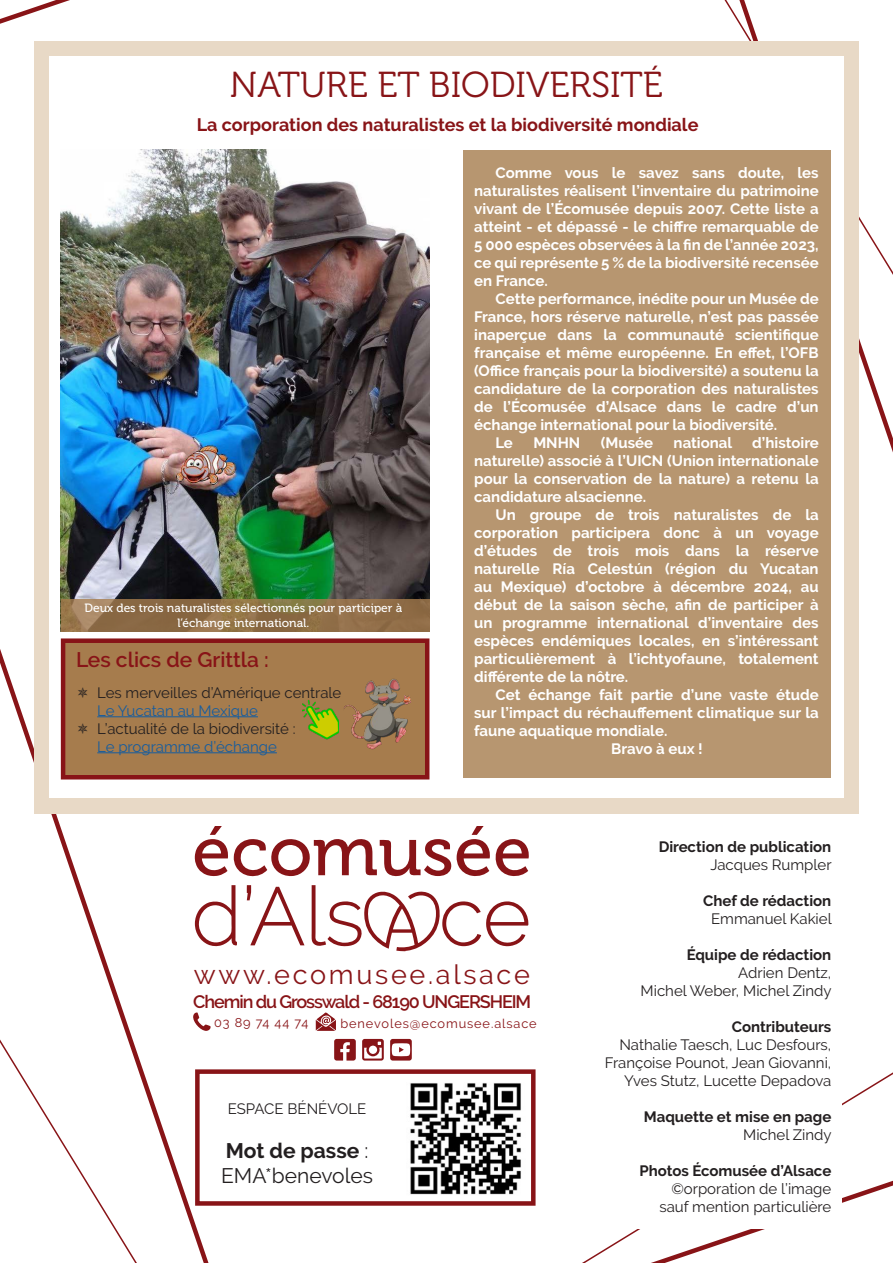
<style>
.page{position:relative;width:893px;height:1263px;background:#fff}
.page>*{position:absolute;margin:0;border:0;box-sizing:border-box;transform-origin:0 0}
.Titre_page{font:36px "Museo 300";color:#881417}
._3_titre{font:27px "Raleway";letter-spacing:.1em;color:#881417}
.Titre_article{font:600 21px "Raleway";color:#881417}
.t1{font:21px "Raleway";color:#231f20}
.t2{font:700 21px "Raleway";color:#231f20}
._3_titre-2{font:700 18px "Raleway";color:#881417}
._3_titre-3{font:600 18px "Raleway";letter-spacing:-.06em;color:#881417}
.t3{font:700 15px/18px "Raleway";color:#fff;text-align:justify}
.t4{font:15px/18px "Raleway";color:#231f20;text-align:right}
.t5{font:700 15px/18px "Raleway";color:#231f20;text-align:center}
.t6{font:15px "Raleway";color:#175d9e}
._3_titre-4{font:12.75px "Raleway";letter-spacing:.07em;color:#881417}
.Légende{font:12px/14.4px "Museo 500";color:#fff;text-align:center}
.s1{font-weight:400}
</style>
<div class="page">
<svg style="left:0;top:0;width:70px;height:24px"></svg>
<svg style="left:582px;top:1072px;width:311px;height:191px"></svg>
<svg style="left:0;top:649px;width:209px;height:614px"></svg>
<svg style="left:734px;top:0;width:159px;height:452px"></svg>
<svg style="left:629px;top:1175px;width:264px;height:88px"></svg>
<div style="left:34px;top:41px;width:825px;height:773px;background:#e8d9c6"></div>
<div style="left:49px;top:57px;width:794px;height:741px;background:#fff"></div>
<div style="left:561px;top:832px;width:281px;height:397px;background:#fff"></div>
<svg style="left:195px;top:826px;width:334px;height:51px"></svg>
<svg style="left:195px;top:885px;width:42px;height:62px"></svg>
<svg style="left:247px;top:885px;width:57px;height:60px"></svg>
<svg style="left:311px;top:885px;width:217px;height:66px"></svg>
<svg style="left:316px;top:1012px;width:20px;height:19px"></svg>
<svg style="left:193px;top:1012px;width:18px;height:19px"></svg>
<svg style="left:362px;top:1039px;width:22px;height:21px"></svg>
<svg style="left:334px;top:1039px;width:22px;height:21px"></svg>
<svg style="left:390px;top:1039px;width:22px;height:21px"></svg>
<svg style="left:392px;top:1043px;width:18px;height:13px"></svg>
<div style="left:61px;top:638px;width:368px;height:141px;background:#a67c4d;border:4px solid #881417"></div>
<hr style="left:97px;top:716px;width:161px;height:1px;background:#175d9e">
<hr style="left:97px;top:752px;width:180px;height:1px;background:#175d9e">
<img style="left:344px;top:678px;width:67px;height:72px">
<div style="left:195px;top:1069px;width:341px;height:137px;background:#fff;border:4px solid #881417"></div>
<img style="left:410px;top:1083px;width:111px;height:112px">
<img style="left:303px;top:700px;width:35px;height:40px">
<img style="left:61px;top:150px;width:368px;height:448px">
<div style="left:463px;top:150px;width:368px;height:627px;background:#b79670"></div>
<svg style="left:61px;top:598px;width:368px;height:33px;background:#8d6f48"></svg>
<p class="Titre_page" style="left:230px;top:65px;width:435px">NATURE ET BIODIVERSITÉ</p>
<p class="_3_titre-2" style="left:197px;top:114px;width:503px">La corporation des naturalistes et la biodiversité mondiale</p>
<p class="t3" style="left:474px;top:164px;width:346px;text-indent:21px">Comme vous le savez sans doute, les naturalistes réalisent l’inventaire du patrimoine vivant de l’Écomusée depuis 2007. Cette liste a atteint - et dépassé - le chiffre remarquable de 5 000 espèces observées à la fin de l’année 2023, ce qui représente 5 % de la biodiversité recensée en France.</p>
<p class="t3" style="left:474px;top:290px;width:346px;text-indent:21px">Cette performance, inédite pour un Musée de France, hors réserve naturelle, n’est pas passée inaperçue dans la communauté scientifique française et même européenne. En effet, l’OFB (Office français pour la biodiversité) a soutenu la candidature de la corporation des naturalistes de l’Écomusée d’Alsace dans le cadre d’un échange international pour la biodiversité.</p>
<p class="t3" style="left:495px;top:434px;width:19px">Le</p>
<p class="t3" style="left:533px;top:434px;width:49px">MNHN</p>
<p class="t3" style="left:601px;top:434px;width:54px">(Musée</p>
<p class="t3" style="left:674px;top:434px;width:60px">national</p>
<p class="t3" style="left:474px;top:434px;width:346px;text-indent:278px">d’histoire naturelle) associé à l’UICN (Union internationale pour la conservation de la nature) a retenu la candidature alsacienne.</p>
<p class="t3" style="left:474px;top:506px;width:346px;text-indent:21px">Un groupe de trois naturalistes de la corporation participera donc à un voyage d’études de trois mois dans la réserve naturelle Ría Celestún (région du Yucatan au Mexique) d’octobre à décembre 2024, au début de la saison sèche, afin de participer à un programme international d’inventaire des espèces endémiques locales, en s’intéressant particulièrement à l’ichtyofaune, totalement différente de la nôtre.</p>
<p class="t3" style="left:474px;top:686px;width:346px;text-indent:21px">Cet échange fait partie d’une vaste étude sur l’impact du réchauffement climatique sur la faune aquatique mondiale.</p>
<p class="t3" style="left:611px;top:740px;width:93px">Bravo à eux !</p>
<p class="Légende" style="left:85px;top:601px;width:319px">Deux des trois naturalistes sélectionnés pour participer à l’échange international.</p>
<p class="Titre_article" style="left:76px;top:648px;width:194px">Les clics de Grittla :</p>
<p class="t4" style="left:97px;top:683px;width:246px">Les merveilles d’Amérique centrale</p>
<p class="t6" style="left:97px;top:702px;width:162px">Le Yucatan au Mexique</p>
<p class="t4" style="left:97px;top:719px;width:200px">L’actualité de la biodiversité :</p>
<p class="t6" style="left:97px;top:738px;width:181px">Le programme d’échange</p>
<p class="_3_titre" style="left:194px;top:959px;width:338px">www.ecomusee.alsace</p>
<p class="_3_titre-4" style="left:214px;top:1015px;width:96px">03 89 74 44 74</p>
<p class="_3_titre-4" style="left:340px;top:1016px;width:198px">benevoles@ecomusee.alsace</p>
<p class="_3_titre-3" style="left:193px;top:991px;width:339px">Chemin du Grosswald - 68190 UNGERSHEIM</p>
<p class="t4" style="left:228px;top:1100px;width:140px">ESPACE BÉNÉVOLE</p>
<p class="t2" style="left:226px;top:1138px;width:144px">Mot de passe <span class="s1">:</span></p>
<p class="t1" style="left:221px;top:1163px;width:153px">EMA*benevoles</p>
<p class="t5" style="left:659px;top:838px;width:174px">Direction de publication</p>
<p class="t4" style="left:710px;top:855px;width:123px">Jacques Rumpler</p>
<p class="t5" style="left:703px;top:892px;width:130px">Chef de rédaction<br><span class="s1">Emmanuel Kakiel</span></p>
<p class="t5" style="left:687px;top:946px;width:146px;text-align:right">Équipe de rédaction<br><span class="s1">Adrien Dentz,</span></p>
<p class="t4" style="left:641px;top:981px;width:193px">Michel Weber, Michel Zindy</p>
<p class="t5" style="left:732px;top:1018px;width:101px">Contributeurs</p>
<p class="t4" style="left:605px;top:1035px;width:228px">Nathalie Taesch, Luc Desfours,<br>Françoise Pounot, Jean Giovanni,<br>Yves Stutz, Lucette Depadova</p>
<p class="t5" style="left:644px;top:1108px;width:189px">Maquette et mise en page</p>
<p class="t4" style="left:743px;top:1125px;width:90px">Michel Zindy</p>
<p class="t5" style="left:639px;top:1162px;width:193px">Photos Écomusée d’Alsace</p>
<p class="t4" style="left:671px;top:1179px;width:161px">©orporation de l’image</p>
<p class="t4" style="left:659px;top:1197px;width:173px">sauf mention particulière</p>
</div>
